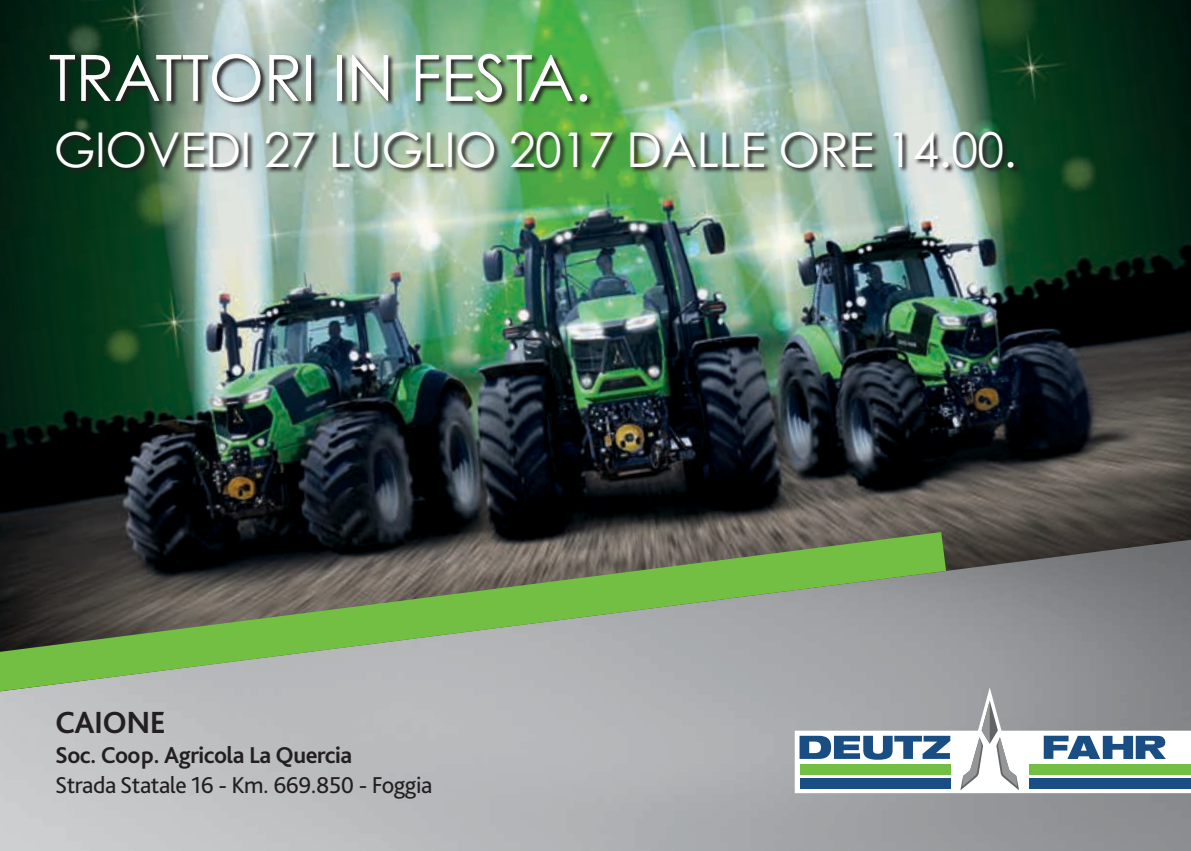
<style>
.page{position:relative;width:1191px;height:851px;background:#fff}
.page>*{position:absolute;margin:0;border:0;box-sizing:border-box;transform-origin:0 0}
.t1{font:64px "Century Gothic Pro Cyr";letter-spacing:-.01em;color:#fff}
.t2{font:48px "Century Gothic Pro Cyr";letter-spacing:-.01em;color:#fff}
.t3{font:700 32px "Bliss Pro";letter-spacing:-.02em;color:#231f20}
.t4{font:24px "Bliss Pro";letter-spacing:-.02em;color:#231f20}
.t5{font:700 24px "Bliss Pro";letter-spacing:-.02em;color:#231f20}
</style>
<div class="page">
<img style="left:0;top:0;width:1191px;height:539px">
<img style="left:0;top:539px;width:1191px;height:311px">
<svg style="left:0;top:532px;width:946px;height:159px;background:#778a6b"></svg>
<svg style="left:794px;top:687px;width:397px;height:106px"></svg>
<svg style="left:799px;top:735px;width:151px;height:24px"></svg>
<svg style="left:1043px;top:735px;width:122px;height:23px"></svg>
<svg style="left:960px;top:700px;width:59px;height:90px"></svg>
<div style="left:799px;top:777px;width:151px;height:11px;background:#184e83"></div>
<div style="left:799px;top:764px;width:151px;height:11px;background:#72bf44"></div>
<div style="left:1029px;top:777px;width:162px;height:11px;background:#184e83"></div>
<div style="left:1029px;top:764px;width:162px;height:11px;background:#72bf44"></div>
<img style="left:49px;top:54px;width:971px;height:121px">
<h1 class="t1" style="left:49px;top:39px;width:544px">TRATTORI IN FESTA.</h1>
<p class="t2" style="left:54px;top:120px;width:964px">GIOVEDI 27 LUGLIO 2017 DALLE ORE 14.00.</p>
<p class="t3" style="left:55px;top:702px;width:112px">CAIONE</p>
<p class="t5" style="left:55px;top:740px;width:299px">Soc. Coop. Agricola La Quercia</p>
<p class="t4" style="left:55px;top:770px;width:379px">Strada Statale 16 - Km. 669.850 - Foggia</p>
</div>
